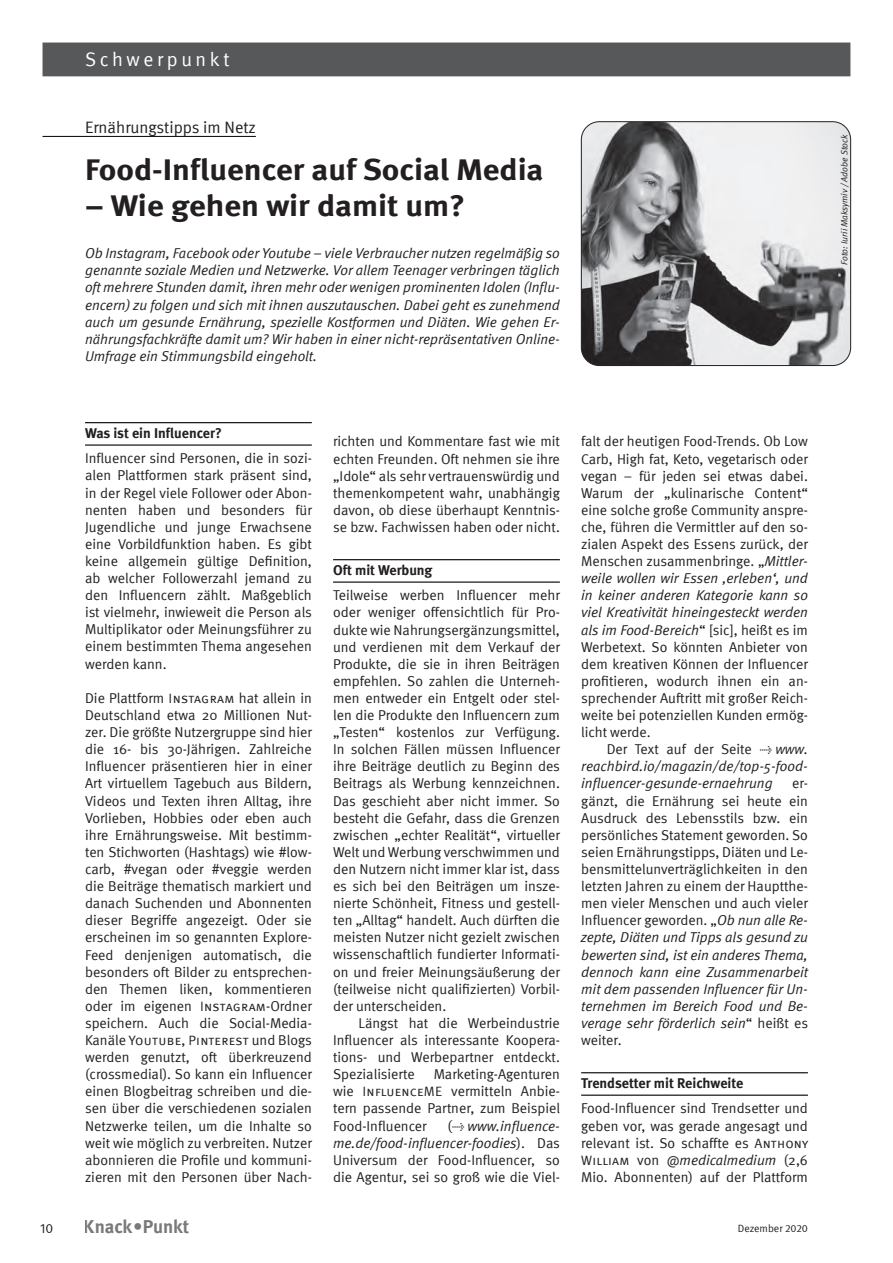
<style>
.page{position:relative;width:893px;height:1263px;background:#fff}
.page>*{position:absolute;margin:0;border:0;box-sizing:border-box;transform-origin:0 0}
.t1{font:700 30px "Meta";color:#231f20;scale:1.1 1}
.t2{font:19.5px "Meta Normal";letter-spacing:.185em;color:#fff}
.t3{font:700 18.75px "Meta";letter-spacing:-.005em;color:#231f20}
.t4{font:16.5px "Meta Normal";color:#231f20}
.t5{font:14.25px/17.1px "Meta Normal";color:#231f20;text-align:justify}
.t6{font:italic 14.25px/17.1px "Meta Normal";color:#231f20;text-align:justify}
.t7{font:700 14.25px "Meta";color:#231f20}
.t8{font:13.5px "Meta Normal Caps";letter-spacing:.02em;color:#231f20}
.t9{font:13.5px "Meta Normal Expert";color:#231f20}
.t10{font:10.5px "Meta Normal";color:#231f20}
.t11{font:italic 9px "Meta Normal";color:#231f20}
.s1{font-family:"Meta Normal Caps";font-size:13.5px}
.s2{font-family:"Meta Normal";font-size:14.25px}
.s3{font-family:"Meta Normal Expert"}
.s4{font-style:italic}
.s5{font-style:normal}
.s6{font-family:"Meta Normal Expert";font-style:normal}
</style>
<div class="page">
<div style="left:43px;top:43px;width:807px;height:33px;background:#57585a"></div>
<hr style="left:43px;top:136px;width:213px;height:1px;background:#000001">
<hr style="left:85px;top:422px;width:227px;height:1px;background:#000001">
<hr style="left:85px;top:444px;width:227px;height:2px;background:#000001">
<hr style="left:333px;top:559px;width:227px;height:1px;background:#000001">
<hr style="left:333px;top:581px;width:227px;height:2px;background:#000001">
<hr style="left:581px;top:1072px;width:227px;height:1px;background:#000001">
<hr style="left:581px;top:1094px;width:227px;height:2px;background:#000001">
<img style="left:581px;top:122px;width:269px;height:244px">
<div style="left:581px;top:121px;width:270px;height:245px;border:1px solid #231f20;border-radius:18px"></div>
<h2 class="t2" style="left:85px;top:48px;width:146px">Schwerpunkt</h2>
<p class="t4" style="left:85px;top:118px;width:172px">Ernährungstipps im Netz</p>
<h1 class="t1" style="left:85px;top:152px;width:418px">Food-Influencer auf Social Media</h1>
<h1 class="t1" style="left:85px;top:188px;width:347px">– Wie gehen wir damit um?</h1>
<p class="t6" style="left:85px;top:245px;width:476px">Ob Instagram, Facebook oder Youtube – viele Verbraucher nutzen regelmäßig so genannte soziale Medien und Netzwerke. Vor allem Teenager verbringen täglich oft mehrere Stunden damit, ihren mehr oder wenigen prominenten Idolen (Influ&shy;encern) zu folgen und sich mit ihnen auszutauschen. Dabei geht es zunehmend auch um gesunde Ernährung, spezielle Kostformen und Diäten. Wie gehen Er&shy;nährungsfachkräfte damit um? Wir haben in einer nicht-repräsentativen Online-Umfrage ein Stimmungsbild eingeholt.</p>
<p class="t7" style="left:85px;top:425px;width:138px">Was ist ein Influencer?</p>
<p class="t5" style="left:85px;top:450px;width:228px">Influencer sind Personen, die in sozi&shy;alen Plattformen stark präsent sind, in der Regel viele Follower oder Abon&shy;nenten haben und besonders für Jugendliche und junge Erwachsene eine Vorbildfunktion haben. Es gibt keine allgemein gültige Definition, ab welcher Followerzahl jemand zu den Influencern zählt. Maßgeblich ist vielmehr, inwieweit die Person als Multiplikator oder Meinungsführer zu einem bestimmten Thema angesehen werden kann.</p>
<p class="t5" style="left:85px;top:689px;width:228px">Die Plattform <span class="s1">Instagram</span> hat allein in Deutschland etwa 20 Millionen Nut&shy;zer. Die größte Nutzergruppe sind hier die 16- bis 30-Jährigen. Zahlreiche Influencer präsentieren hier in einer Art virtuellem Tagebuch aus Bildern, Videos und Texten ihren Alltag, ihre Vorlieben, Hobbies oder eben auch ihre Ernährungsweise. Mit bestimm&shy;ten Stichworten (Hashtags) wie #low&shy;carb, #vegan oder #veggie werden die Beiträge thematisch markiert und danach Suchenden und Abonnenten dieser Begriffe angezeigt. Oder sie erscheinen im so genannten Explore-Feed denjenigen automatisch, die besonders oft Bilder zu entsprechen&shy;den Themen liken, kommentieren oder im eigenen <span class="s1">Instagram</span>-Ordner speichern. Auch die Social-Media-</p>
<p class="t8" style="left:85px;top:1032px;width:228px"><span class="s2">Kanäle</span> Youtube<span class="s2">,</span> Pinterest <span class="s2">und Blogs</span></p>
<p class="t5" style="left:85px;top:1048px;width:228px">werden genutzt, oft überkreuzend (crossmedial). So kann ein Influencer einen Blogbeitrag schreiben und die&shy;sen über die verschiedenen sozialen Netzwerke teilen, um die Inhalte so weit wie möglich zu verbreiten. Nutzer abonnieren die Profile und kommuni&shy;zieren mit den Personen über Nach-</p>
<p class="t5" style="left:333px;top:433px;width:228px">richten und Kommentare fast wie mit echten Freunden. Oft nehmen sie ihre „Idole“ als sehr vertrauenswürdig und themenkompetent wahr, unabhängig davon, ob diese überhaupt Kenntnis&shy;se bzw. Fachwissen haben oder nicht.</p>
<p class="t7" style="left:333px;top:562px;width:101px">Oft mit Werbung</p>
<p class="t5" style="left:333px;top:587px;width:228px">Teilweise werben Influencer mehr oder weniger offensichtlich für Pro&shy;dukte wie Nahrungsergänzungsmittel, und verdienen mit dem Verkauf der Produkte, die sie in ihren Beiträgen empfehlen. So zahlen die Unterneh&shy;men entweder ein Entgelt oder stel&shy;len die Produkte den Influencern zum „Testen“ kostenlos zur Verfügung.<br>In solchen Fällen müssen Influencer ihre Beiträge deutlich zu Beginn des Beitrags als Werbung kennzeichnen.<br>Das geschieht aber nicht immer. So besteht die Gefahr, dass die Grenzen zwischen „echter Realität“, virtueller Welt und Werbung verschwimmen und den Nutzern nicht immer klar ist, dass es sich bei den Beiträgen um insze&shy;nierte Schönheit, Fitness und gestell&shy;ten „Alltag“ handelt. Auch dürften die meisten Nutzer nicht gezielt zwischen wissenschaftlich fundierter Informati&shy;on und freier Meinungsäußerung der (teilweise nicht qualifizierten) Vorbil&shy;der unterscheiden.</p>
<p class="t5" style="left:333px;top:1014px;width:228px;text-indent:26px">Längst hat die Werbeindustrie Influencer als interessante Koopera&shy;tions- und Werbepartner entdeckt.<br>Spezialisierte</p>
<p class="t5" style="left:333px;top:1065px;width:228px;text-indent:101px">Marketing-Agenturen wie <span class="s1">InfluenceME</span> vermitteln Anbie&shy;tern passende Partner, zum Beispiel Food-Influencer</p>
<p class="t5" style="left:333px;top:1117px;width:228px;text-indent:114px">(<span class="s3">t</span> <span class="s4">www.influence&shy;me.de/food-influencer-foodies</span>). Das Universum der Food-Influencer, so die Agentur, sei so groß wie die Viel-</p>
<p class="t5" style="left:581px;top:433px;width:228px">falt der heutigen Food-Trends. Ob Low Carb, High fat, Keto, vegetarisch oder vegan – für jeden sei etwas dabei.<br>Warum der „kulinarische Content“ eine solche große Community anspre&shy;che, führen die Vermittler auf den so&shy;zialen Aspekt des Essens zurück, der Menschen zusammenbringe. „<span class="s4">Mittler&shy;weile wollen wir Essen ‚erleben‘, und in keiner anderen Kategorie kann so viel Kreativität hineingesteckt werden als im Food-Bereich</span>“ [sic], heißt es im Werbetext. So könnten Anbieter von dem kreativen Können der Influencer profitieren, wodurch ihnen ein an&shy;sprechender Auftritt mit großer Reich&shy;weite bei potenziellen Kunden ermög&shy;licht werde.</p>
<p class="t6" style="left:581px;top:741px;width:228px;text-indent:26px"><span class="s5">Der Text auf der Seite</span> <span class="s6">t</span> www. reachbird.io/magazin/de/top-5-food&shy;influencer-gesunde-ernaehrung</p>
<p class="t5" style="left:581px;top:775px;width:228px;text-indent:211px">er&shy;gänzt, die Ernährung sei heute ein Ausdruck des Lebensstils bzw. ein persönliches Statement geworden. So seien Ernährungstipps, Diäten und Le&shy;bensmittelunverträglichkeiten in den letzten Jahren zu einem der Hauptthe&shy;men vieler Menschen und auch vieler Influencer geworden. „<span class="s4">Ob nun alle Re&shy;zepte, Diäten und Tipps als gesund zu bewerten sind, ist ein anderes Thema, dennoch kann eine Zusammenarbeit mit dem passenden Influencer für Un&shy;ternehmen im Bereich Food und Be&shy;verage sehr förderlich sein</span>“ heißt es weiter.</p>
<p class="t7" style="left:581px;top:1075px;width:164px">Trendsetter mit Reichweite</p>
<p class="t5" style="left:581px;top:1100px;width:229px">Food-Influencer sind Trendsetter und geben vor, was gerade angesagt und relevant ist. So schaffte es <span class="s1">Anthony William</span> von <span class="s4">@medicalmedium</span> (2,6<br>Mio. Abonnenten) auf der Plattform</p>
<p class="t9" style="left:40px;top:1221px;width:15px">10</p>
<h3 class="t3" style="left:84px;top:1215px;width:107px">Knack • Punkt</h3>
<p class="t10" style="left:738px;top:1223px;width:72px">Dezember <span class="s3">2020</span></p>
<p class="t11" style="left:839px;top:265px;width:132px;rotate:-90deg">Foto: Iurii Maksymiv / Adobe Stock</p>
</div>
